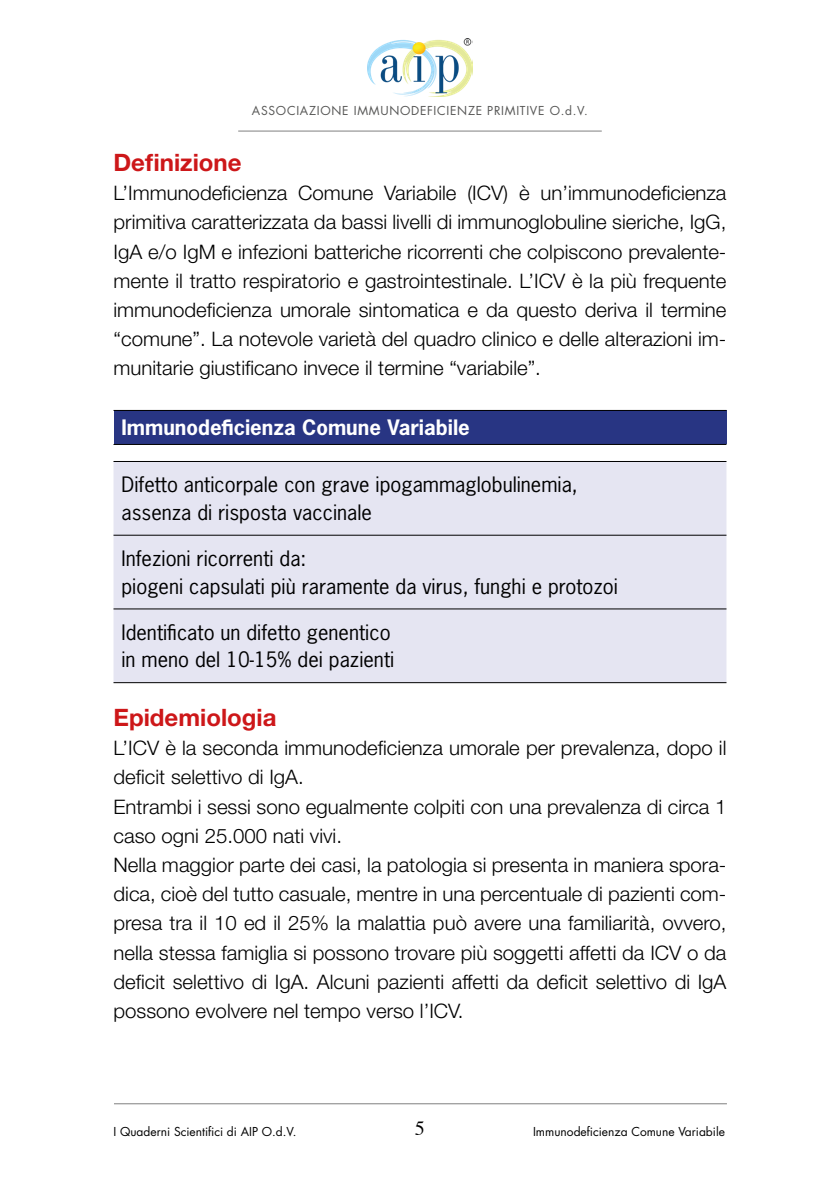
<style>
.page{position:relative;width:840px;height:1191px;background:#fff}
.page>*{position:absolute;margin:0;border:0;box-sizing:border-box;transform-origin:0 0}
.t1{font:700 24px "Helvetica Neue LT Std";color:#cd1719}
.t2{font:300 20px/29.2px "Helvetica Neue LT Std";color:#000;text-align:justify}
.t3{font:20px/27.6px "News Gothic Std";color:#000}
.t4{font:700 20px "News Gothic Std";color:#fff}
.t5{font:20px "Times";color:#000}
.t6{font:12px "Futura Std";color:#000}
.t7{font:12px "Futura Std";letter-spacing:.06em;color:#575756}
</style>
<div class="page">
<img style="left:367px;top:39px;width:105px;height:58px">
<hr style="left:238px;top:131px;width:363px;height:1px;background:#808080">
<hr style="left:114px;top:1103px;width:612px;height:1px;background:#808080">
<div style="left:113px;top:410px;width:613px;height:34px;background:#283583"></div>
<div style="left:113px;top:462px;width:613px;height:220px;background:#e5e5f2"></div>
<hr style="left:113px;top:410px;width:613px;height:1px;background:#000">
<hr style="left:113px;top:444px;width:613px;height:1px;background:#000">
<hr style="left:113px;top:461px;width:613px;height:1px;background:#000">
<hr style="left:113px;top:535px;width:613px;height:1px;background:#000">
<hr style="left:113px;top:608px;width:613px;height:1px;background:#000">
<hr style="left:113px;top:682px;width:613px;height:1px;background:#000">
<p class="t7" style="left:252px;top:103px;width:337px">ASSOCIAZIONE IMMUNODEFICIENZE PRIMITIVE O.d.V.</p>
<p class="t1" style="left:113px;top:148px;width:129px">Definizione</p>
<p class="t2" style="left:113px;top:178px;width:614px">L’Immunodeficienza Comune Variabile (ICV) è un’immunodeficienza primitiva caratterizzata da bassi livelli di immunoglobuline sieriche, IgG, IgA e/o IgM e infezioni batteriche ricorrenti che colpiscono prevalente&shy;mente il tratto respiratorio e gastrointestinale. L’ICV è la più frequente immunodeficienza umorale sintomatica e da questo deriva il termine “comune”. La notevole varietà del quadro clinico e delle alterazioni im&shy;munitarie giustificano invece il termine “variabile”.</p>
<p class="t4" style="left:121px;top:414px;width:350px">Immunodeficienza Comune Variabile</p>
<p class="t3" style="left:121px;top:471px;width:457px">Difetto anticorpale con grave ipogammaglobulinemia, assenza di risposta vaccinale</p>
<p class="t3" style="left:121px;top:544px;width:497px">Infezioni ricorrenti da:<br>piogeni capsulati più raramente da virus, funghi e protozoi</p>
<p class="t3" style="left:121px;top:618px;width:274px">Identificato un difetto genentico in meno del 10-15% dei pazienti</p>
<p class="t1" style="left:113px;top:702px;width:164px">Epidemiologia</p>
<p class="t2" style="left:113px;top:733px;width:614px;text-align:left">L’ICV è la seconda immunodeficienza umorale per prevalenza, dopo il deficit selettivo di IgA.<br>Entrambi i sessi sono egualmente colpiti con una prevalenza di circa 1 caso ogni 25.000 nati vivi.<br>Nella maggior parte dei casi, la patologia si presenta in maniera spora&shy;dica, cioè del tutto casuale, mentre in una percentuale di pazienti com&shy;presa tra il 10 ed il 25% la malattia può avere una familiarità, ovvero, nella stessa famiglia si possono trovare più soggetti affetti da ICV o da deficit selettivo di IgA. Alcuni pazienti affetti da deficit selettivo di IgA possono evolvere nel tempo verso l’ICV.</p>
<p class="t6" style="left:113px;top:1124px;width:184px">I Quaderni Scientifici di AIP O.d.V.</p>
<p class="t5" style="left:415px;top:1109px;width:11px">5</p>
<p class="t6" style="left:533px;top:1124px;width:193px">Immunodeficienza Comune Variabile</p>
</div>
